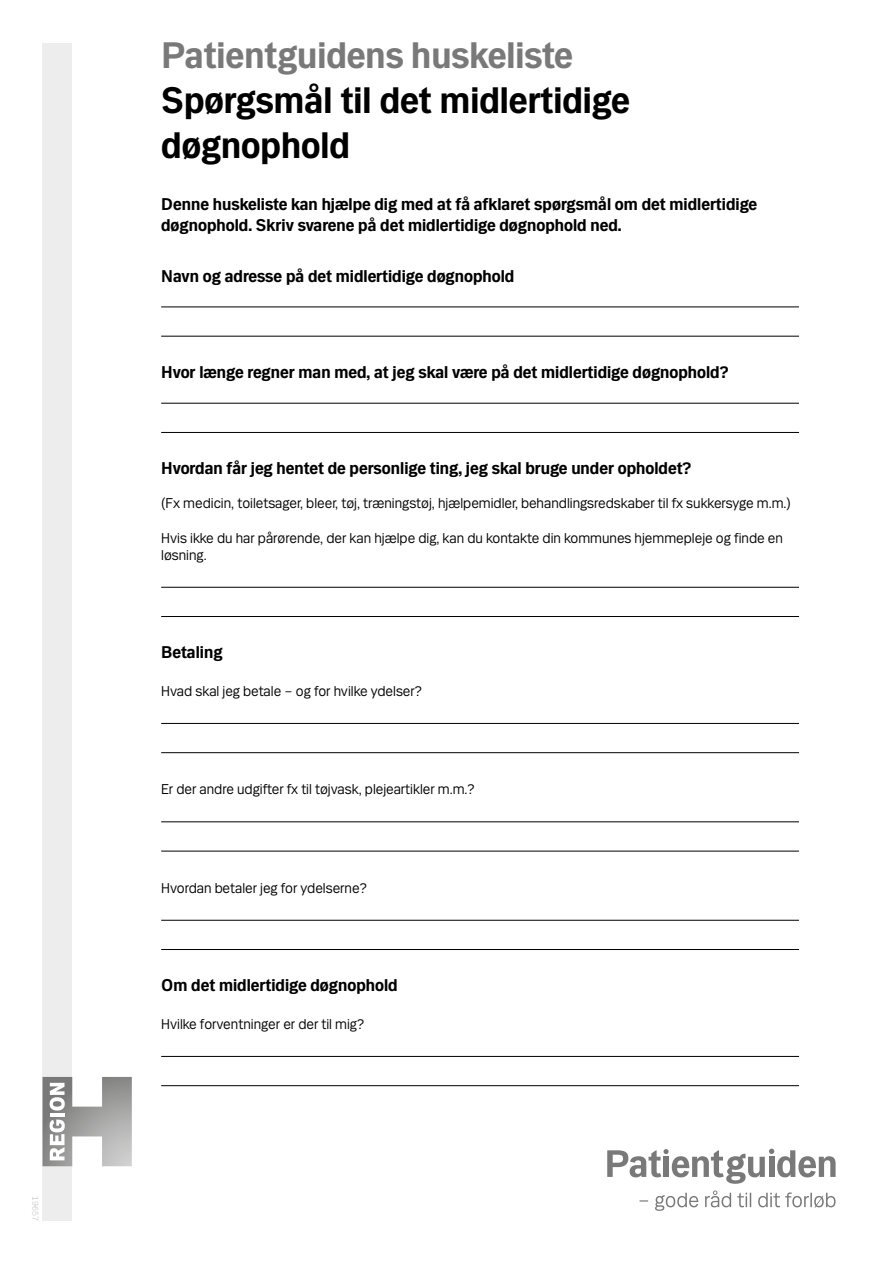
<style>
.page{position:relative;width:893px;height:1263px;background:#fff}
.page>*{position:absolute;margin:0;border:0;box-sizing:border-box;transform-origin:0 0}
.overskrift_1{font:700 39px/45px "Mari";color:#000}
.mellem{font:700 18px "Mari";color:#000}
.Overskrift_2{font:700 18px/21px "Mari";color:#000}
.brød{font:15px/16.5px "Mari";color:#000}
.t1{font:300 9px "Mari";color:#c1c0c0}
.s1{color:#797979}
</style>
<div class="page">
<svg style="left:607px;top:1149px;width:229px;height:35px"></svg>
<svg style="left:639px;top:1190px;width:197px;height:21px"></svg>
<div style="left:43px;top:43px;width:29px;height:1177px;background:#ededed"></div>
<svg style="left:43px;top:1077px;width:89px;height:89px"></svg>
<hr style="left:161px;top:306px;width:638px;height:1px;background:#000">
<hr style="left:161px;top:336px;width:638px;height:1px;background:#000">
<hr style="left:161px;top:403px;width:638px;height:1px;background:#000">
<hr style="left:161px;top:432px;width:638px;height:1px;background:#000">
<hr style="left:161px;top:587px;width:638px;height:1px;background:#000">
<hr style="left:161px;top:616px;width:638px;height:1px;background:#000">
<hr style="left:161px;top:723px;width:638px;height:1px;background:#000">
<hr style="left:161px;top:752px;width:638px;height:1px;background:#000">
<hr style="left:161px;top:821px;width:638px;height:1px;background:#000">
<hr style="left:161px;top:851px;width:638px;height:1px;background:#000">
<hr style="left:161px;top:920px;width:638px;height:1px;background:#000">
<hr style="left:161px;top:949px;width:638px;height:1px;background:#000">
<hr style="left:161px;top:1056px;width:638px;height:1px;background:#000">
<hr style="left:161px;top:1085px;width:638px;height:1px;background:#000">
<p class="t1" style="left:41px;top:1196px;width:26px;rotate:90deg">19657</p>
<h1 class="overskrift_1" style="left:161px;top:33px;width:470px"><span class="s1">Patientguidens huskeliste<br></span>Spørgsmål til det midlertidige døgnophold</h1>
<h2 class="Overskrift_2" style="left:161px;top:194px;width:597px">Denne huskeliste kan hjælpe dig med at få afklaret spørgsmål om det midlertidige døgnophold. Skriv svarene på det midlertidige døgnophold ned.</h2>
<h3 class="mellem" style="left:161px;top:265px;width:355px">Navn og adresse på det midlertidige døgnophold</h3>
<h3 class="mellem" style="left:161px;top:361px;width:569px">Hvor længe regner man med, at jeg skal være på det midlertidige døgnophold?</h3>
<h3 class="mellem" style="left:161px;top:457px;width:532px">Hvordan får jeg hentet de personlige ting, jeg skal bruge under opholdet?</h3>
<p class="brød" style="left:161px;top:494px;width:631px">(Fx medicin, toiletsager, bleer, tøj, træningstøj, hjælpemidler, behandlingsredskaber til fx sukkersyge m.m.)</p>
<p class="brød" style="left:161px;top:529px;width:623px">Hvis ikke du har pårørende, der kan hjælpe dig, kan du kontakte din kommunes hjemmepleje og finde en løsning.</p>
<h3 class="mellem" style="left:161px;top:642px;width:63px">Betaling</h3>
<p class="brød" style="left:161px;top:682px;width:262px">Hvad skal jeg betale – og for hvilke ydelser?</p>
<p class="brød" style="left:161px;top:780px;width:315px">Er der andre udgifter fx til tøjvask, plejeartikler m.m.?</p>
<p class="brød" style="left:161px;top:879px;width:207px">Hvordan betaler jeg for ydelserne?</p>
<h3 class="mellem" style="left:161px;top:974px;width:238px">Om det midlertidige døgnophold</h3>
<p class="brød" style="left:161px;top:1015px;width:205px">Hvilke forventninger er der til mig?</p>
</div>
